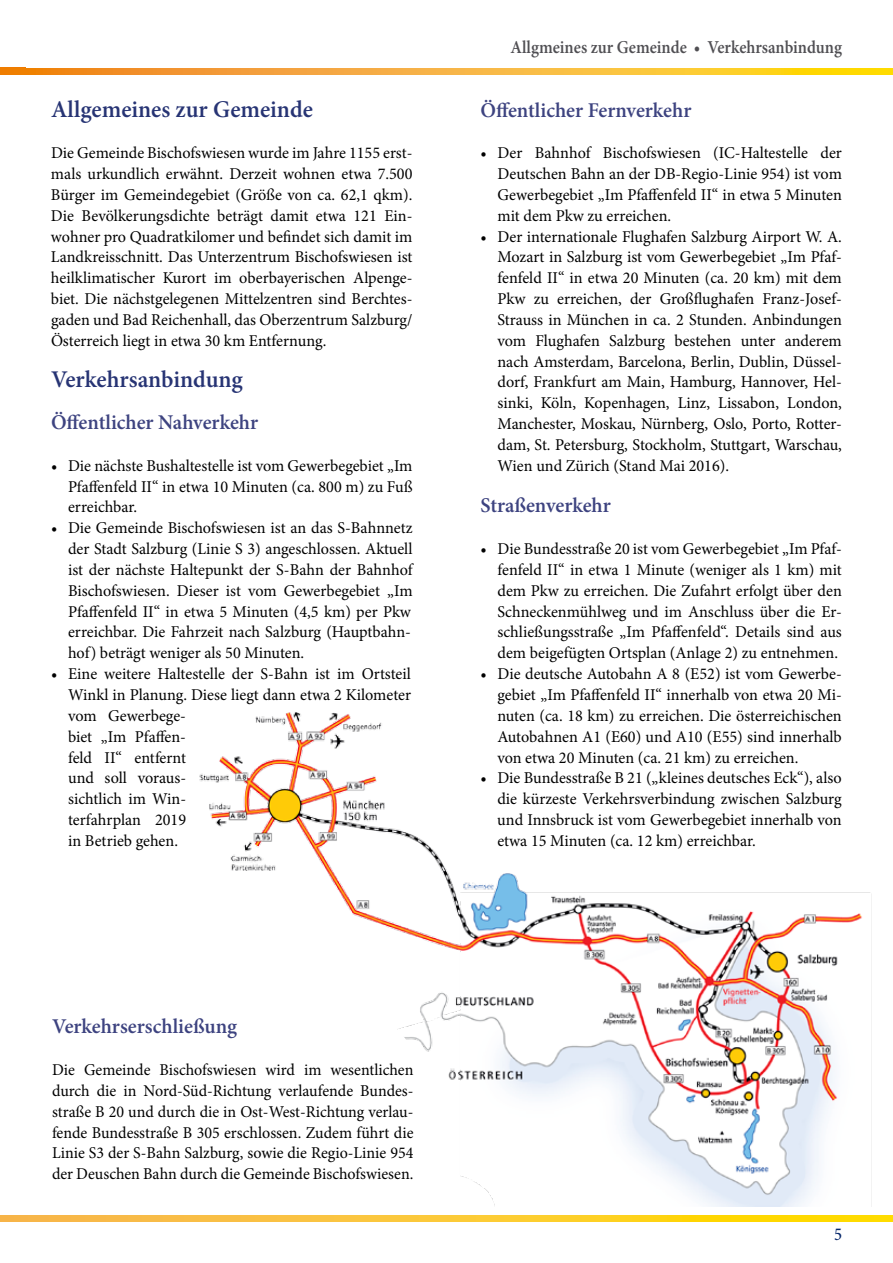
<style>
.page{position:relative;width:893px;height:1263px;background:#fff}
.page>*{position:absolute;margin:0;border:0;box-sizing:border-box;transform-origin:0 0}
.t1{font:600 24px "Minion Pro";color:#273474}
.t2{font:600 21px "Minion Pro";letter-spacing:-.005em;color:#3d4380}
.t3{font:600 18.15px "Minion Pro";color:#504f53;scale:.91 1}
.t4{font:500 18.15px "Minion Pro";color:#05266a;scale:.91 1}
.t5{font:16.5px/20.9px "Minion Pro";color:#000;text-align:justify}
</style>
<div class="page">
<svg style="left:0;top:1215px;width:893px;height:6px;background:#fbc92c"></svg>
<svg style="left:0;top:68px;width:893px;height:6px;background:#f7b12e"></svg>
<img style="left:199px;top:712px;width:673px;height:494px">
<div style="left:295px;top:1012px;width:122px;height:125px;background:#fff;border-radius:50%"></div>
<h1 class="t1" style="left:51px;top:92px;width:264px">Allgemeines zur Gemeinde</h1>
<p class="t5" style="left:51px;top:143px;width:363px">Die Gemeinde Bischofswiesen wurde im Jahre 1155 erst&shy;mals urkundlich erwähnt. Derzeit wohnen etwa 7.500<br>Bürger im Gemeindegebiet (Größe von ca. 62,1 qkm).<br>Die Bevölkerungsdichte beträgt damit etwa 121 Ein&shy;wohner pro Quadratkilomer und befindet sich damit im Landkreisschnitt. Das Unterzentrum Bischofswiesen ist heilklimatischer Kurort im oberbayerischen Alpenge&shy;biet. Die nächstgelegenen Mittelzentren sind Berchtes&shy;gaden und Bad Reichenhall, das Oberzentrum Salzburg/ Österreich liegt in etwa 30 km Entfernung.</p>
<h1 class="t1" style="left:51px;top:363px;width:193px">Verkehrsanbindung</h1>
<p class="t2" style="left:51px;top:408px;width:209px">Öffentlicher Nahverkehr</p>
<p class="t5" style="left:68px;top:455px;width:346px;text-indent:-17px">• Die nächste Bushaltestelle ist vom Gewerbegebiet „Im Pfaffenfeld II“ in etwa 10 Minuten (ca. 800 m) zu Fuß erreichbar.</p>
<p class="t5" style="left:68px;top:518px;width:346px;text-indent:-17px">• Die Gemeinde Bischofswiesen ist an das S-Bahnnetz der Stadt Salzburg (Linie S 3) angeschlossen. Aktuell ist der nächste Haltepunkt der S-Bahn der Bahnhof Bischofswiesen. Dieser ist vom Gewerbegebiet „Im Pfaffenfeld II“ in etwa 5 Minuten (4,5 km) per Pkw erreichbar. Die Fahrzeit nach Salzburg (Hauptbahn&shy;hof) beträgt weniger als 50 Minuten.</p>
<p class="t5" style="left:68px;top:663px;width:345px;text-align:left;text-indent:-17px">• Eine weitere Haltestelle der S-Bahn ist im Ortsteil<br>Winkl in Planung. Diese liegt dann etwa 2 Kilometer vom Gewerbege-<br>biet „Im Pfaffen-<br>feld II“ entfernt<br>und soll voraus-<br>sichtlich im Win-<br>terfahrplan 2019<br>in Betrieb gehen.</p>
<p class="t3" style="left:510px;top:34px;width:366px">Allgmeines zur Gemeinde • Verkehrsanbindung</p>
<p class="t2" style="left:480px;top:95px;width:212px">Öffentlicher Fernverkehr</p>
<p class="t5" style="left:497px;top:143px;width:346px;text-indent:-17px">• Der Bahnhof Bischofswiesen (IC-Haltestelle der Deutschen Bahn an der DB-Regio-Linie 954) ist vom Gewerbegebiet „Im Pfaffenfeld II“ in etwa 5 Minuten mit dem Pkw zu erreichen.</p>
<p class="t5" style="left:497px;top:226px;width:346px;text-indent:-17px">• Der internationale Flughafen Salzburg Airport W. A.<br>Mozart in Salzburg ist vom Gewerbegebiet „Im Pfaf&shy;fenfeld II“ in etwa 20 Minuten (ca. 20 km) mit dem Pkw zu erreichen, der Großflughafen Franz-Josef-Strauss in München in ca. 2 Stunden. Anbindungen vom Flughafen Salzburg bestehen unter anderem nach Amsterdam, Barcelona, Berlin, Dublin, Düssel&shy;dorf, Frankfurt am Main, Hamburg, Hannover, Hel&shy;sinki, Köln, Kopenhagen, Linz, Lissabon, London, Manchester, Moskau, Nürnberg, Oslo, Porto, Rotter&shy;dam, St. Petersburg, Stockholm, Stuttgart, Warschau, Wien und Zürich (Stand Mai 2016).</p>
<p class="t2" style="left:480px;top:491px;width:132px">Straßenverkehr</p>
<p class="t5" style="left:497px;top:538px;width:346px;text-indent:-17px">• Die Bundesstraße 20 ist vom Gewerbegebiet „Im Pfaf&shy;fenfeld II“ in etwa 1 Minute (weniger als 1 km) mit dem Pkw zu erreichen. Die Zufahrt erfolgt über den Schneckenmühlweg und im Anschluss über die Er&shy;schließungsstraße „Im Pfaffenfeld“. Details sind aus dem beigefügten Ortsplan (Anlage 2) zu entnehmen.</p>
<p class="t5" style="left:497px;top:663px;width:346px;text-indent:-17px">• Die deutsche Autobahn A 8 (E52) ist vom Gewerbe&shy;gebiet „Im Pfaffenfeld II“ innerhalb von etwa 20 Mi&shy;nuten (ca. 18 km) zu erreichen. Die österreichischen Autobahnen A1 (E60) und A10 (E55) sind innerhalb von etwa 20 Minuten (ca. 21 km) zu erreichen.</p>
<p class="t5" style="left:497px;top:768px;width:346px;text-indent:-17px">• Die Bundesstraße B 21 („kleines deutsches Eck“), also die kürzeste Verkehrsverbindung zwischen Salzburg und Innsbruck ist vom Gewerbegebiet innerhalb von etwa 15 Minuten (ca. 12 km) erreichbar.</p>
<p class="t2" style="left:52px;top:1012px;width:187px">Verkehrserschließung</p>
<p class="t5" style="left:52px;top:1059px;width:363px">Die Gemeinde Bischofswiesen wird im wesentlichen durch die in Nord-Süd-Richtung verlaufende Bundes&shy;straße B 20 und durch die in Ost-West-Richtung verlau&shy;fende Bundesstraße B 305 erschlossen. Zudem führt die Linie S3 der S-Bahn Salzburg, sowie die Regio-Linie 954 der Deuschen Bahn durch die Gemeinde Bischofswiesen.</p>
<p class="t4" style="left:834px;top:1222px;width:10px">5</p>
</div>
